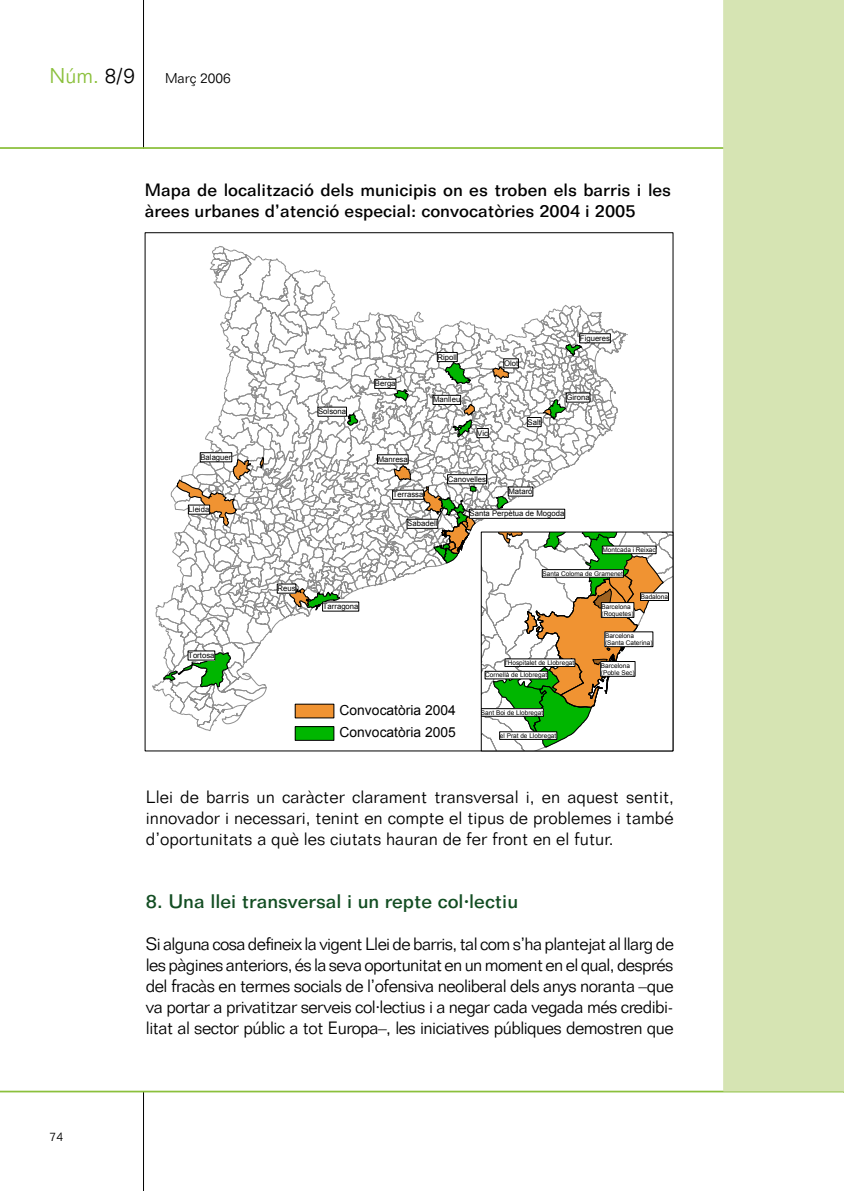
<style>
.page{position:relative;width:844px;height:1191px;background:#fff}
.page>*{position:absolute;margin:0;border:0;box-sizing:border-box;transform-origin:0 0}
.Nivell_1{font:500 19.25px "Folio BT";color:#124d22}
._00_Cos_de_text{font:300 17.5px/21px "Folio BT";letter-spacing:-.025em;color:#000;text-align:justify}
.Nivell_1_1{font:500 17.5px/21px "Folio BT";color:#000}
.t1{font:300 14px "Folio BT";color:#000}
.t2{font:13.83px/22.4px "Arial";letter-spacing:.005em;color:#000}
.t3{font:300 12.25px "Folio BT";color:#000}
.t4{font:7.7px "Arial";color:#000}
.t5{font:6.48px/7.2px "Arial";color:#000}
.s1{font-size:21px;color:#8bc03c}
.s2{font-size:21px}
.s3{font-style:italic;font-size:21px}
</style>
<div class="page">
<hr style="left:143px;top:0;width:1px;height:149px;background:#000">
<hr style="left:0;top:147px;width:843px;height:2px;background:#8bc03c">
<hr style="left:143px;top:1091px;width:1px;height:100px;background:#000">
<hr style="left:0;top:1090px;width:843px;height:2px;background:#8bc03c">
<div style="left:723px;top:0;width:120px;height:1091px;background:#d6e4b3"></div>
<svg style="left:843px;top:0;width:1px;height:1092px"></svg>
<svg style="left:152px;top:246px;width:520px;height:505px"></svg>
<svg style="left:499px;top:731px;width:57px;height:8px"></svg>
<div style="left:481px;top:708px;width:62px;height:8px;background:#fff"></div>
<div style="left:485px;top:671px;width:62px;height:8px;background:#fff"></div>
<div style="left:481px;top:708px;width:62px;height:8px;border:1px solid #000"></div>
<div style="left:504px;top:659px;width:70px;height:7px;background:#fff"></div>
<div style="left:485px;top:671px;width:62px;height:8px;border:1px solid #000"></div>
<div style="left:600px;top:661px;width:35px;height:15px;background:#fff"></div>
<div style="left:604px;top:632px;width:48px;height:14px;background:#fff"></div>
<div style="left:600px;top:661px;width:35px;height:15px;border:1px solid #000"></div>
<div style="left:601px;top:602px;width:32px;height:15px;background:#fff"></div>
<div style="left:602px;top:546px;width:54px;height:7px;background:#fff"></div>
<div style="left:601px;top:602px;width:32px;height:15px;border:1px solid #000"></div>
<div style="left:542px;top:569px;width:81px;height:8px;background:#fff"></div>
<div style="left:602px;top:546px;width:54px;height:8px;border:1px solid #000"></div>
<div style="left:640px;top:593px;width:28px;height:7px;background:#fff"></div>
<div style="left:542px;top:569px;width:81px;height:8px;border:1px solid #000"></div>
<div style="left:294px;top:703px;width:42px;height:17px;border:1px solid #fff"></div>
<div style="left:295px;top:704px;width:39px;height:14px;background:#f09332"></div>
<div style="left:294px;top:725px;width:42px;height:18px;border:1px solid #fff"></div>
<div style="left:295px;top:726px;width:39px;height:14px;background:#00b600"></div>
<div style="left:295px;top:726px;width:39px;height:15px;border:1px solid #000"></div>
<p class="t1" style="left:50px;top:69px;width:183px"><span class="s1">Núm.</span> <span class="s2">8</span><span class="s3">/</span><span class="s2">9</span> Març 2006</p>
<p class="Nivell_1_1" style="left:145px;top:179px;width:527px">Mapa de localització dels municipis on es troben els barris i les àrees urbanes d’atenció especial: convocatòries 2004 i 2005</p>
<p class="t4" style="left:200px;top:452px;width:33px">Balaguer</p>
<p class="t4" style="left:188px;top:504px;width:22px">Lleida</p>
<p class="t4" style="left:188px;top:650px;width:28px">Tortosa</p>
<p class="t4" style="left:277px;top:583px;width:20px">Reus</p>
<p class="t4" style="left:318px;top:406px;width:29px">Solsona</p>
<p class="t4" style="left:323px;top:601px;width:37px">Tarragona</p>
<p class="t4" style="left:375px;top:379px;width:22px">Berga</p>
<p class="t4" style="left:377px;top:454px;width:32px">Manresa</p>
<p class="t4" style="left:393px;top:489px;width:32px">Terrassa</p>
<p class="t4" style="left:437px;top:352px;width:21px">Ripoll</p>
<p class="t4" style="left:433px;top:395px;width:29px">Manlleu</p>
<p class="t4" style="left:477px;top:428px;width:12px">Vic</p>
<p class="t4" style="left:447px;top:474px;width:40px">Canovelles</p>
<p class="t4" style="left:504px;top:358px;width:16px">Olot</p>
<p class="t4" style="left:527px;top:417px;width:15px">Salt</p>
<p class="t4" style="left:508px;top:486px;width:26px">Mataró</p>
<p class="t4" style="left:579px;top:333px;width:32px">Figueres</p>
<p class="t4" style="left:566px;top:392px;width:25px">Girona</p>
<p class="t4" style="left:469px;top:508px;width:96px">Santa Perpètua de Mogoda</p>
<p class="t4" style="left:407px;top:518px;width:32px">Sabadell</p>
<p class="t5" style="left:602px;top:546px;width:55px">Montcada i Reixac</p>
<p class="t5" style="left:542px;top:570px;width:82px">Santa Coloma de Gramenet</p>
<p class="t5" style="left:640px;top:593px;width:29px">Badalona</p>
<p class="t5" style="left:601px;top:603px;width:33px">Barcelona (Roquetes)</p>
<p class="t5" style="left:605px;top:632px;width:49px">Barcelona (Santa Caterina)</p>
<p class="t5" style="left:505px;top:659px;width:71px">l'Hospitalet de Llobregat</p>
<p class="t5" style="left:600px;top:661px;width:35px">Barcelona (Poble Sec)</p>
<p class="t5" style="left:485px;top:671px;width:63px">Cornellà de Llobregat</p>
<p class="t2" style="left:339px;top:699px;width:118px">Convocatòria 2004<br>Convocatòria 2005</p>
<p class="t5" style="left:481px;top:709px;width:64px">Sant Boi de Llobregat</p>
<p class="t5" style="left:499px;top:732px;width:58px">el Prat de Llobregat</p>
<p class="_00_Cos_de_text" style="left:146px;top:786px;width:529px">Llei de barris un caràcter clarament transversal i, en aquest sentit, innovador i necessari, tenint en compte el tipus de problemes i també d’oportunitats a què les ciutats hauran de fer front en el futur.</p>
<p class="t3" style="left:50px;top:1129px;width:15px">74</p>
<p class="Nivell_1" style="left:146px;top:889px;width:373px">8. Una llei transversal i un repte col·lectiu</p>
<p class="_00_Cos_de_text" style="left:146px;top:933px;width:529px">Si alguna cosa defineix la vigent Llei de barris, tal com s’ha plantejat al llarg de les pàgines anteriors, és la seva oportunitat en un moment en el qual, després del fracàs en termes socials de l’ofensiva neoliberal dels anys noranta –que va portar a privatitzar serveis col·lectius i a negar cada vegada més credibi&shy;litat al sector públic a tot Europa–, les iniciatives públiques demostren que</p>
</div>
